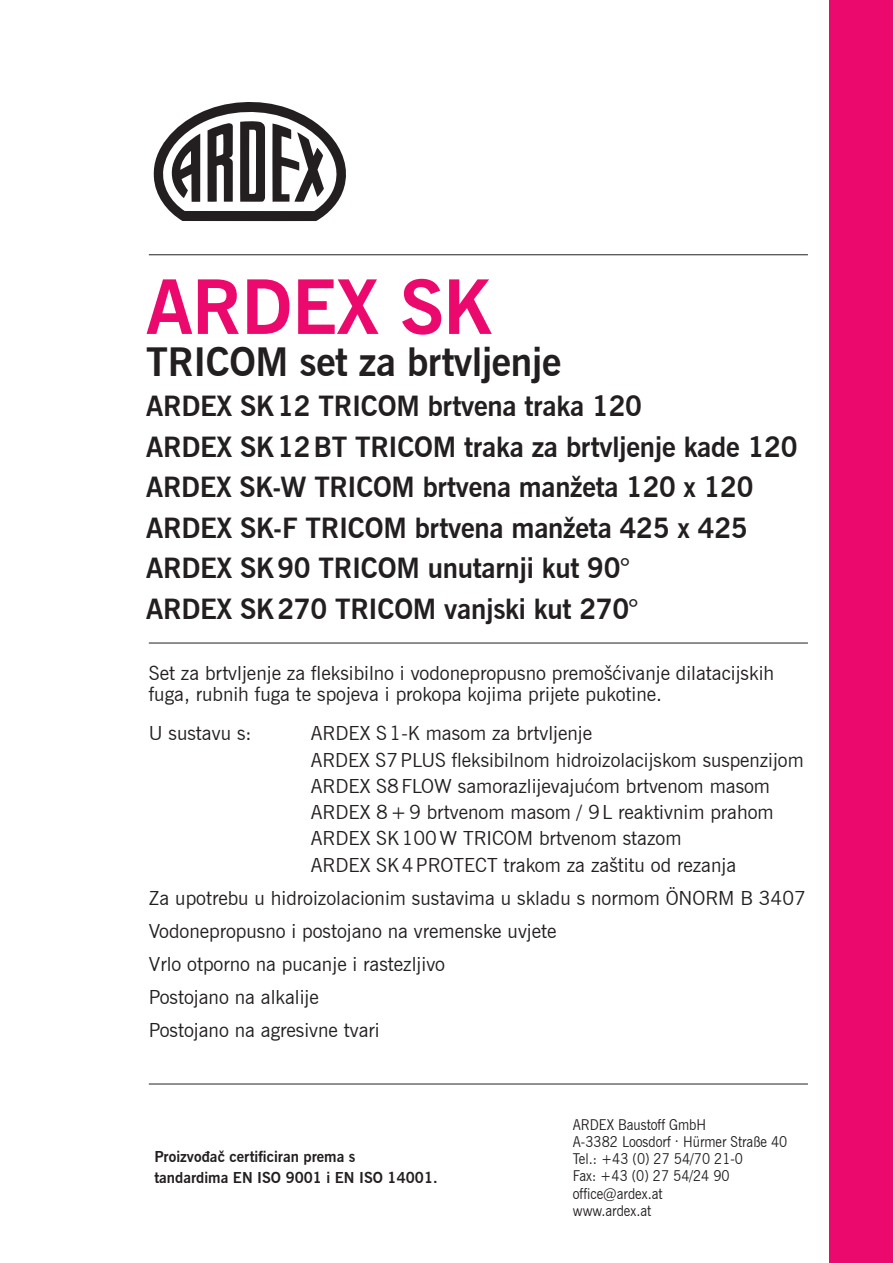
<style>
.page{position:relative;width:893px;height:1263px;background:#fff}
.page>*{position:absolute;margin:0;border:0;box-sizing:border-box;transform-origin:0 0}
.t1{font:700 75px "News Gothic BT";letter-spacing:-.01em;color:#ec096d}
.t2{font:700 39px "News Gothic BT";letter-spacing:-.01em;color:#231f20}
.t3{font:700 27.75px/40.5px "News Gothic BT";letter-spacing:-.01em;color:#231f20}
.t4{font:19.5px/26.2px "News Gothic BT";color:#231f20}
.t5{font:15px/17.2px "News Gothic BT";color:#231f20;scale:.9 1}
.t6{font:700 15px/21px "News Gothic BT";color:#231f20}
</style>
<div class="page">
<hr style="left:149px;top:254px;width:659px;height:1px;background:#231f20">
<hr style="left:149px;top:1084px;width:659px;height:1px;background:#231f20">
<div style="left:829px;top:0;width:64px;height:1263px;background:#ec096d"></div>
<svg style="left:153px;top:102px;width:193px;height:119px"></svg>
<hr style="left:149px;top:643px;width:659px;height:1px;background:#231f20">
<h1 class="t1" style="left:146px;top:262px;width:348px">ARDEX SK</h1>
<h2 class="t2" style="left:146px;top:338px;width:417px">TRICOM set za brtvljenje</h2>
<p class="t3" style="left:146px;top:386px;width:653px">ARDEX SK12 TRICOM brtvena traka 120<br>ARDEX SK12BT TRICOM traka za brtvljenje kade 120<br>ARDEX SK-W TRICOM brtvena manžeta 120 x 120<br>ARDEX SK-F TRICOM brtvena manžeta 425 x 425<br>ARDEX SK90 TRICOM unutarnji kut 90°<br>ARDEX SK270 TRICOM vanjski kut 270°</p>
<p class="t4" style="left:149px;top:662px;width:627px;line-height:21px">Set za brtvljenje za fleksibilno i vodonepropusno premošćivanje dilatacijskih fuga, rubnih fuga te spojeva i prokopa kojima prijete pukotine.</p>
<p class="t4" style="left:149px;top:720px;width:104px">U sustavu s:</p>
<p class="t4" style="left:311px;top:720px;width:494px">ARDEX S1-K masom za brtvljenje<br>ARDEX S7PLUS fleksibilnom hidroizolacijskom suspenzijom ARDEX S8FLOW samorazlijevajućom brtvenom masom ARDEX 8+9 brtvenom masom / 9L reaktivnim prahom ARDEX SK100W TRICOM brtvenom stazom<br>ARDEX SK4PROTECT trakom za zaštitu od rezanja</p>
<p class="t4" style="left:149px;top:881px;width:658px;line-height:33px">Za upotrebu u hidroizolacionim sustavima u skladu s normom ÖNORM B 3407<br>Vodonepropusno i postojano na vremenske uvjete<br>Vrlo otporno na pucanje i rastezljivo<br>Postojano na alkalije<br>Postojano na agresivne tvari</p>
<p class="t6" style="left:154px;top:1146px;width:285px">Proizvođač certificiran prema s<br>tandardima EN ISO 9001 i EN ISO 14001.</p>
<p class="t5" style="left:573px;top:1115px;width:240px">ARDEX Baustoff GmbH<br>A-3382 Loosdorf . Hürmer Straße 40<br>Tel.: +43 (0) 27 54/70 21-0<br>Fax: +43 (0) 27 54/24 90 office@ardex.at<br>www.ardex.at</p>
</div>
